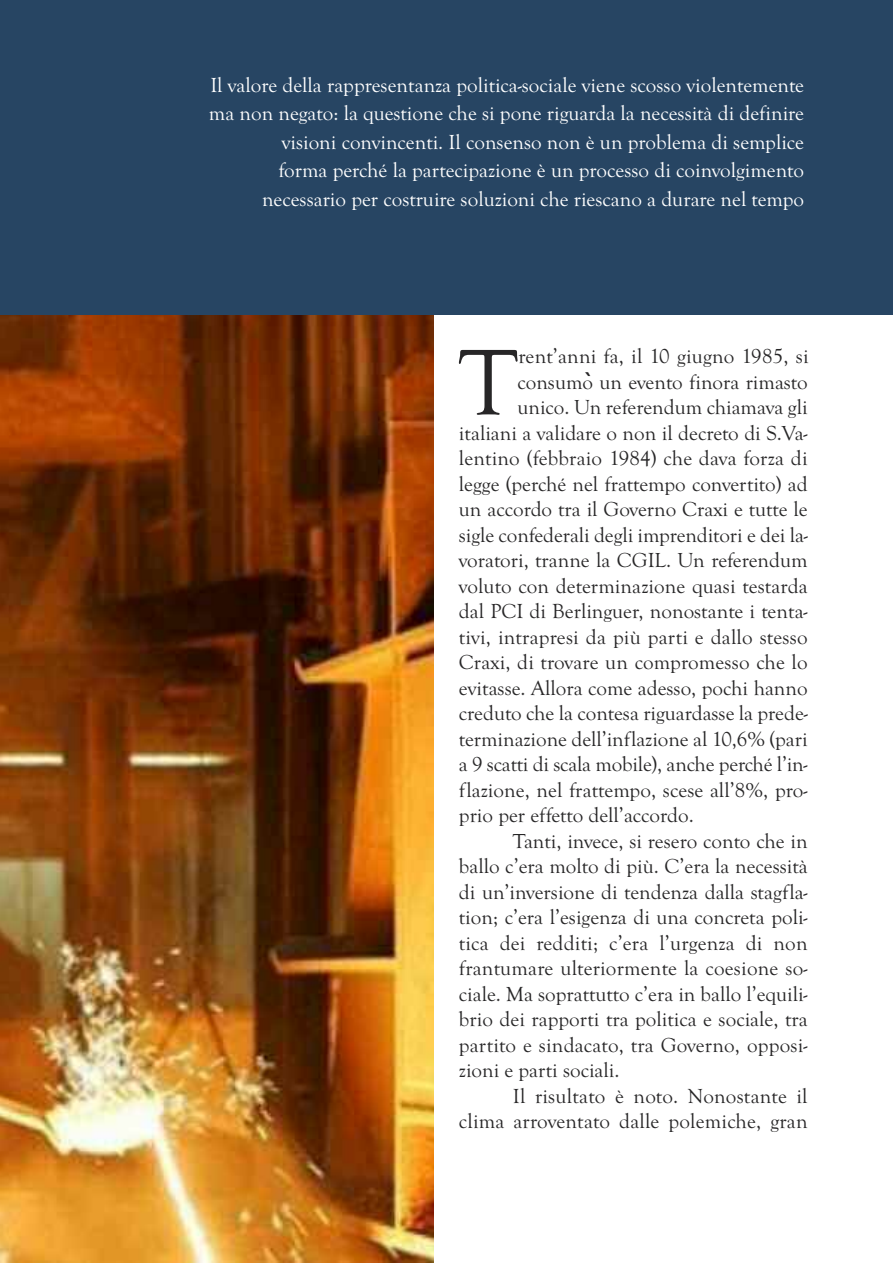
<style>
.page{position:relative;width:893px;height:1263px;background:#fff}
.page>*{position:absolute;margin:0;border:0;box-sizing:border-box;transform-origin:0 0}
.t1{font:96.45px "Goudy Old Style T";color:#272627}
.t2{font:21px "Goudy Old Style T";color:#272627}
.t3{font:21px/28.5px "Goudy Old Style T";color:#fff;text-align:right}
.s1{font-family:"Menlo";font-weight:700;font-style:italic}
</style>
<div class="page">
<div style="left:0;top:0;width:893px;height:315px;background:#274563"></div>
<img style="left:0;top:316px;width:434px;height:947px">
<p class="t3" style="left:209px;top:70px;width:597px">Il valore della rappresentanza politica-sociale viene scosso violentemente ma non negato: la questione che si pone riguarda la necessità di definire visioni convincenti. Il consenso non è un problema di semplice<br>forma perché la partecipazione è un processo di coinvolgimento necessario per costruire soluzioni che riescano a durare nel tempo</p>
<h1 class="t1" style="left:459px;top:324px;width:60px">T</h1>
<p class="t2" style="left:518px;top:344px;width:292px">rent’anni fa, il 10 giugno 1985, si</p>
<p class="t2" style="left:517px;top:369px;width:292px">consum<span class="s1">̀</span>o un evento finora rimasto</p>
<p class="t2" style="left:517px;top:395px;width:292px">unico. Un referendum chiamava gli</p>
<p class="t2" style="left:459px;top:420px;width:350px">italiani a validare o non il decreto di S.Va-</p>
<p class="t2" style="left:459px;top:446px;width:350px">lentino (febbraio 1984) che dava forza di</p>
<p class="t2" style="left:459px;top:471px;width:350px">legge (perché nel frattempo convertito) ad</p>
<p class="t2" style="left:459px;top:497px;width:350px">un accordo tra il Governo Craxi e tutte le</p>
<p class="t2" style="left:459px;top:522px;width:350px">sigle confederali degli imprenditori e dei la-</p>
<p class="t2" style="left:459px;top:548px;width:350px">voratori, tranne la CGIL. Un referendum</p>
<p class="t2" style="left:459px;top:573px;width:350px">voluto con determinazione quasi testarda</p>
<p class="t2" style="left:459px;top:599px;width:350px">dal PCI di Berlinguer, nonostante i tenta-</p>
<p class="t2" style="left:459px;top:624px;width:350px">tivi, intrapresi da più parti e dallo stesso</p>
<p class="t2" style="left:459px;top:650px;width:350px">Craxi, di trovare un compromesso che lo</p>
<p class="t2" style="left:459px;top:675px;width:350px">evitasse. Allora come adesso, pochi hanno</p>
<p class="t2" style="left:459px;top:701px;width:350px">creduto che la contesa riguardasse la prede-</p>
<p class="t2" style="left:459px;top:726px;width:350px">terminazione dell’inflazione al 10,6% (pari</p>
<p class="t2" style="left:459px;top:752px;width:350px">a 9 scatti di scala mobile), anche perché l’in-</p>
<p class="t2" style="left:459px;top:777px;width:350px">flazione, nel frattempo, scese all’8%, pro-</p>
<p class="t2" style="left:459px;top:803px;width:236px">prio per effetto dell’accordo.</p>
<p class="t2" style="left:513px;top:828px;width:296px">Tanti, invece, si resero conto che in</p>
<p class="t2" style="left:459px;top:854px;width:350px">ballo c’era molto di più. C’era la necessità</p>
<p class="t2" style="left:459px;top:879px;width:350px">di un’inversione di tendenza dalla stagfla-</p>
<p class="t2" style="left:459px;top:905px;width:350px">tion; c’era l’esigenza di una concreta poli-</p>
<p class="t2" style="left:459px;top:930px;width:350px">tica dei redditi; c’era l’urgenza di non</p>
<p class="t2" style="left:459px;top:956px;width:350px">frantumare ulteriormente la coesione so-</p>
<p class="t2" style="left:459px;top:981px;width:350px">ciale. Ma soprattutto c’era in ballo l’equili-</p>
<p class="t2" style="left:459px;top:1007px;width:350px">brio dei rapporti tra politica e sociale, tra</p>
<p class="t2" style="left:459px;top:1032px;width:350px">partito e sindacato, tra Governo, opposi-</p>
<p class="t2" style="left:459px;top:1058px;width:162px">zioni e parti sociali.</p>
<p class="t2" style="left:513px;top:1083px;width:296px">Il risultato è noto. Nonostante il</p>
<p class="t2" style="left:459px;top:1109px;width:350px">clima arroventato dalle polemiche, gran</p>
</div>
